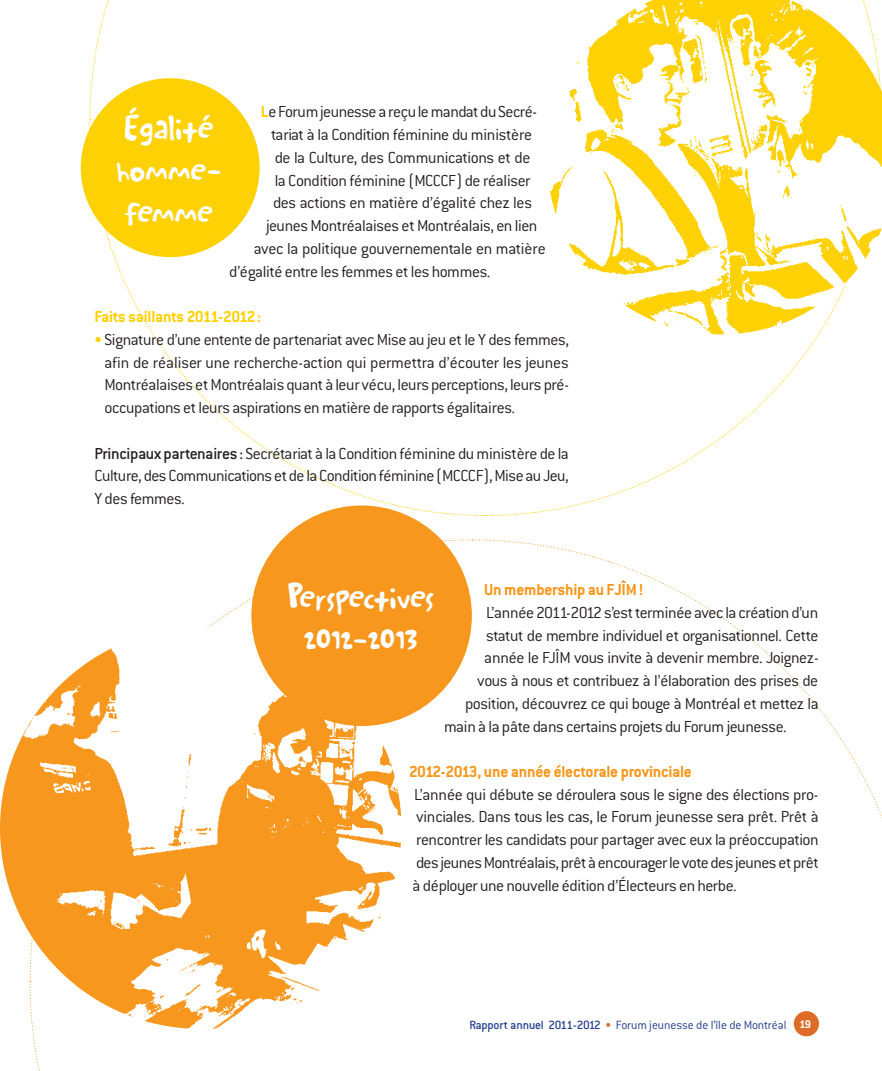
<style>
.page{position:relative;width:882px;height:1071px;background:#fff}
.page>*{position:absolute;margin:0;border:0;box-sizing:border-box;transform-origin:0 0}
.t1{font:38.5px/42px "Stanton ICG";letter-spacing:-.02em;color:#fff}
.t2{font:300 17.5px/22.8px "Conduit ITC";letter-spacing:-.025em;color:#231f20;text-align:justify}
.t3{font:700 17.5px "Conduit ITC";letter-spacing:-.01em;color:#f7971d}
.t4{font:700 17.5px "Conduit ITC";letter-spacing:-.035em;color:#fed105}
.t5{font:300 13.12px "Conduit ITC";color:#253f8e}
.s1{font-weight:700;color:#fed105}
.s2{color:#fed105}
.s3{font-weight:500}
.s4{color:#de6b27}
.s5{font-weight:700;font-size:12.25px;color:#fff}
</style>
<div class="page">
<svg style="left:793px;top:1011px;width:26px;height:26px"></svg>
<svg style="left:89px;top:0;width:126px;height:120px"></svg>
<svg style="left:89px;top:121px;width:397px;height:395px"></svg>
<div style="left:81px;top:78px;width:179px;height:179px;background:#fed105;border-radius:50%"></div>
<img style="left:549px;top:0;width:333px;height:334px">
<img style="left:0;top:627px;width:401px;height:402px;border-radius:201px">
<div style="left:251px;top:506px;width:221px;height:220px;background:#f7971d;border-radius:50%"></div>
<p class="t2" style="left:261px;top:100px;width:278px"><span class="s1">L</span>e Forum jeunesse a reçu le mandat du Secré-</p>
<p class="t2" style="left:271px;top:123px;width:262px">tariat à la Condition féminine du ministère</p>
<p class="t2" style="left:275px;top:146px;width:257px">de la Culture, des Communications et de</p>
<p class="t2" style="left:275px;top:169px;width:257px">la Condition féminine (MCCCF) de réaliser</p>
<p class="t2" style="left:273px;top:191px;width:261px">des actions en matière d’égalité chez les</p>
<p class="t2" style="left:266px;top:214px;width:273px">jeunes Montréalaises et Montréalais, en lien</p>
<p class="t2" style="left:254px;top:237px;width:294px">avec la politique gouvernementale en matière</p>
<p class="t2" style="left:229px;top:260px;width:263px">d’égalité entre les femmes et les hommes.</p>
<p class="t4" style="left:94px;top:306px;width:168px">Faits saillants 2011-2012:</p>
<p class="t2" style="left:104px;top:328px;width:466px;text-indent:-10px"><span class="s2">•</span> Signature d’une entente de partenariat avec Mise au jeu et le Y des femmes, afin de réaliser une recherche-action qui permettra d’écouter les jeunes Montréalaises et Montréalais quant à leur vécu, leurs perceptions, leurs pré&shy;occupations et leurs aspirations en matière de rapports égalitaires.</p>
<p class="t2" style="left:94px;top:442px;width:476px"><span class="s3">Principaux partenaires:</span> Secrétariat à la Condition féminine du ministère de la Culture, des Communications et de la Condition féminine (MCCCF), Mise au Jeu, Y des femmes.</p>
<h1 class="t1" style="left:116px;top:107px;width:108px">Égalité homme&shy;femme</h1>
<p class="t3" style="left:484px;top:579px;width:161px">Un membership au FJÎM!</p>
<p class="t2" style="left:486px;top:601px;width:334px">L’année 2011-2012 s’est terminée avec la création d’un</p>
<p class="t2" style="left:486px;top:624px;width:334px">statut de membre individuel et organisationnel. Cette</p>
<p class="t2" style="left:484px;top:646px;width:336px">année le FJÎM vous invite à devenir membre. Joignez-</p>
<p class="t2" style="left:477px;top:669px;width:342px">vous à nous et contribuez à l’élaboration des prises de</p>
<p class="t2" style="left:465px;top:692px;width:355px">position, découvrez ce qui bouge à Montréal et mettez la</p>
<p class="t2" style="left:444px;top:715px;width:344px">main à la pâte dans certains projets du Forum jeunesse.</p>
<p class="t3" style="left:409px;top:761px;width:284px">2012-2013, une année électorale provinciale</p>
<p class="t2" style="left:413px;top:783px;width:408px">L’année qui débute se déroulera sous le signe des élections pro&shy;vinciales. Dans tous les cas, le Forum jeunesse sera prêt. Prêt à rencontrer les candidats pour partager avec eux la préoccupation des jeunes Montréalais, prêt à encourager le vote des jeunes et prêt à déployer une nouvelle édition d’Électeurs en herbe.</p>
<h1 class="t1" style="left:287px;top:576px;width:149px;text-align:center">Perspectives<br>2012-2013</h1>
<p class="t5" style="left:470px;top:1018px;width:343px"><span class="s3">Rapport annuel 2011-2012</span> <span class="s4">•</span> Forum jeunesse de l’île de Montréal <span class="s5">19</span></p>
</div>
